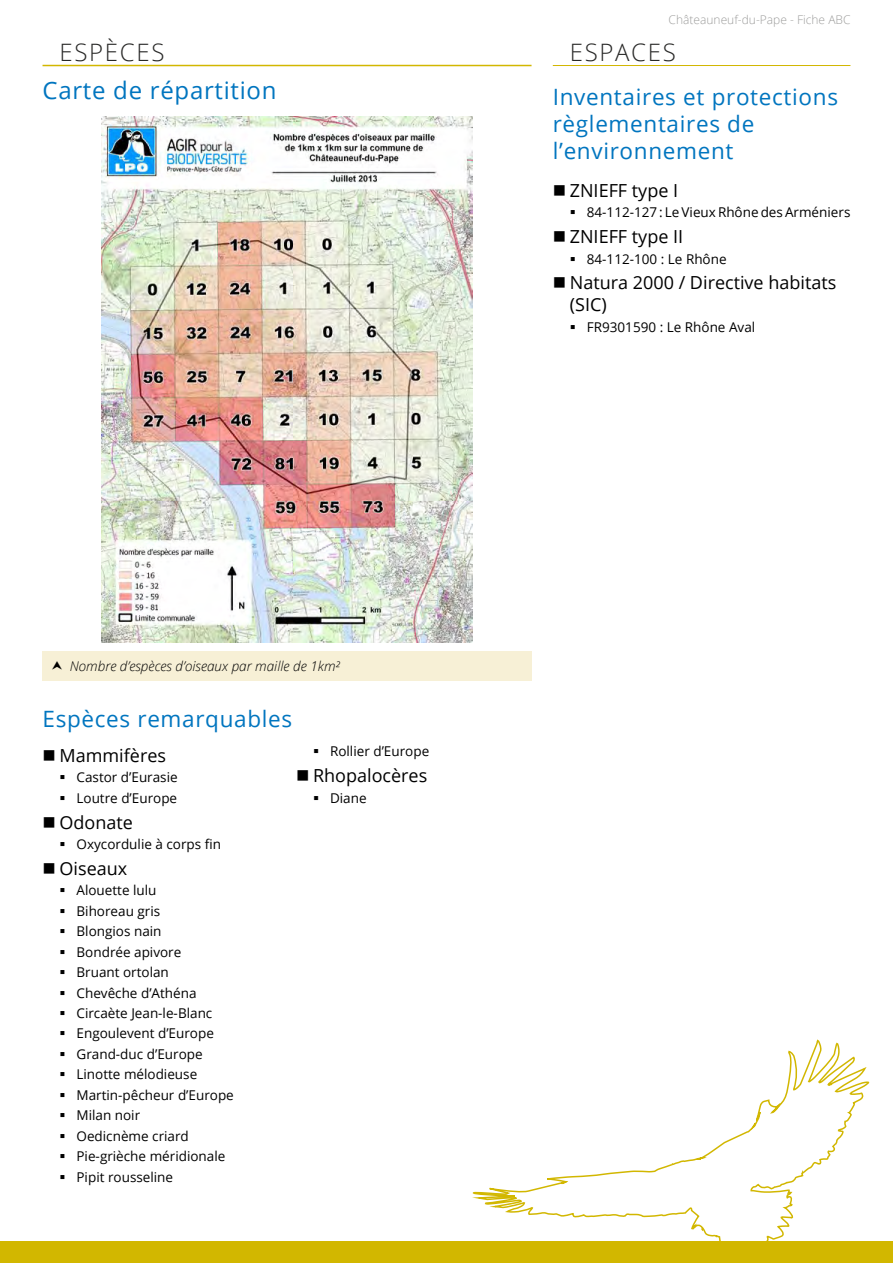
<style>
.page{position:relative;width:893px;height:1263px;background:#fff}
.page>*{position:absolute;margin:0;border:0;box-sizing:border-box;transform-origin:0 0}
.t1{font:24px "Open Sans";letter-spacing:.03em;color:#0075bf}
.t2{font:300 24px "Open Sans";letter-spacing:.07em;color:#282827}
.t3{font:22.5px/27px "Open Sans";letter-spacing:.03em;color:#0075bf}
.t4{font:18px/21.6px "Open Sans";color:#000}
.t5{font:13.5px/20.4px "Open Sans";color:#000}
.t6{font:italic 300 13.5px "Open Sans";color:#000}
.t7{font:300 12px "Open Sans";color:#9d9d9c}
</style>
<div class="page">
<svg style="left:459px;top:1039px;width:410px;height:203px"></svg>
<svg style="left:765px;top:1103px;width:16px;height:15px"></svg>
<hr style="left:43px;top:65px;width:488px;height:1px;background:#d2b700">
<div style="left:0;top:1242px;width:893px;height:21px;background:#d2b700"></div>
<hr style="left:553px;top:65px;width:297px;height:1px;background:#d2b700">
<div style="left:43px;top:651px;width:488px;height:29px;background:#f7f0d6"></div>
<img style="left:101px;top:117px;width:372px;height:525px">
<h1 class="t2" style="left:60px;top:36px;width:106px">ESPÈCES</h1>
<h1 class="t1" style="left:43px;top:74px;width:235px">Carte de répartition</h1>
<p class="t7" style="left:669px;top:11px;width:183px">Châteauneuf-du-Pape - Fiche ABC</p>
<h1 class="t2" style="left:570px;top:36px;width:108px">ESPACES</h1>
<h2 class="t3" style="left:553px;top:83px;width:287px">Inventaires et protections règlementaires de l’environnement</h2>
<h3 class="t4" style="left:570px;top:179px;width:110px">ZNIEFF type I</h3>
<p class="t5" style="left:587px;top:202px;width:265px">84-112-127 : Le Vieux Rhône des Arméniers</p>
<h3 class="t4" style="left:570px;top:225px;width:115px">ZNIEFF type II</h3>
<p class="t5" style="left:587px;top:248px;width:141px">84-112-100 : Le Rhône</p>
<h3 class="t4" style="left:570px;top:272px;width:268px">Natura 2000 / Directive habitats (SIC)</h3>
<p class="t5" style="left:587px;top:316px;width:170px">FR9301590 : Le Rhône Aval</p>
<p class="t6" style="left:70px;top:657px;width:271px">Nombre d’espèces d’oiseaux par maille de 1km²</p>
<h2 class="t3" style="left:43px;top:705px;width:251px">Espèces remarquables</h2>
<h3 class="t4" style="left:60px;top:744px;width:108px">Mammifères</h3>
<p class="t5" style="left:77px;top:767px;width:103px">Castor d’Eurasie<br>Loutre d’Europe</p>
<h3 class="t4" style="left:60px;top:811px;width:75px">Odonate</h3>
<p class="t5" style="left:77px;top:833px;width:146px">Oxycordulie à corps fin</p>
<h3 class="t4" style="left:60px;top:857px;width:69px">Oiseaux</h3>
<p class="t5" style="left:77px;top:880px;width:159px">Alouette lulu<br>Bihoreau gris<br>Blongios nain<br>Bondrée apivore<br>Bruant ortolan<br>Chevêche d’Athéna<br>Circaète Jean-le-Blanc<br>Engoulevent d’Europe<br>Grand-duc d’Europe<br>Linotte mélodieuse<br>Martin-pêcheur d’Europe<br>Milan noir<br>Oedicnème criard<br>Pie-grièche méridionale<br>Pipit rousseline</p>
<p class="t5" style="left:330px;top:741px;width:101px">Rollier d’Europe</p>
<h3 class="t4" style="left:313px;top:764px;width:116px">Rhopalocères</h3>
<p class="t5" style="left:330px;top:787px;width:38px">Diane</p>
</div>
